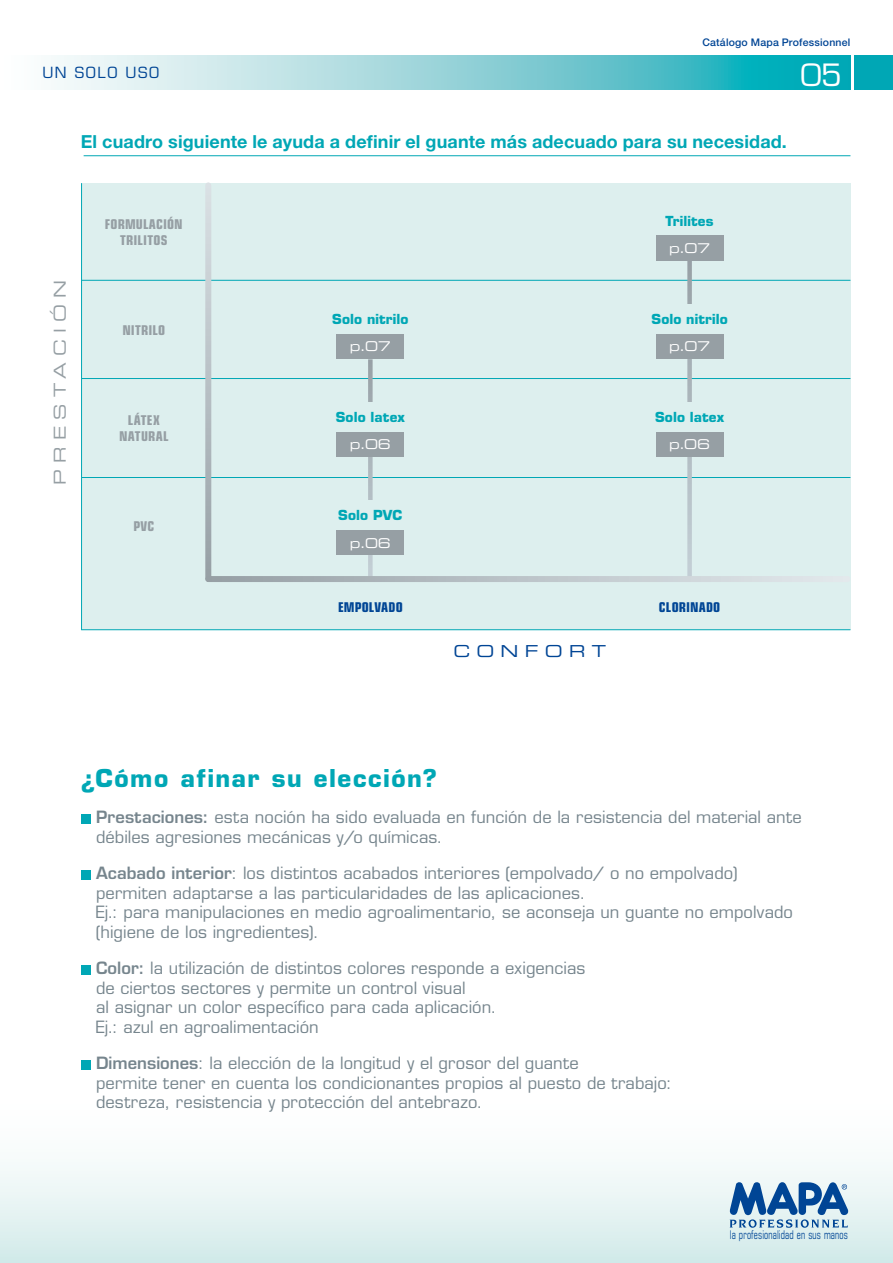
<style>
.page{position:relative;width:893px;height:1263px;background:#fff}
.page>*{position:absolute;margin:0;border:0;box-sizing:border-box;transform-origin:0 0}
.t1{font:30px "Eurostile LT Std";color:#fff}
.t2{font:700 24px "Eurostile LT Std";letter-spacing:.065em;color:#00a7b5}
.t3{font:700 18px "Helvetica Neue LT Std";letter-spacing:.005em;color:#00a7b5}
.t4{font:16.5px/19.5px "Eurostile LT Std";letter-spacing:.005em;color:#76858d}
.t5{font:16.5px "Eurostile LT Std Ex 2";letter-spacing:.375em;color:#969fa4}
.t6{font:16.5px "Eurostile LT Std Ex 2";letter-spacing:.38em;color:#004595}
.t7{font:15px "Eurostile LT Std";letter-spacing:.11em;color:#004595}
.t8{font:700 13.5px "Eurostile LT Std";letter-spacing:.01em;color:#00a7b5}
.t9{font:700 condensed 13.5px/16.2px "Eurostile LT Std";letter-spacing:.025em;color:#969fa4}
.t10{font:13.5px "Eurostile LT Std Ex 2";letter-spacing:-.02em;color:#fff}
.t11{font:700 condensed 13.5px "Eurostile LT Std";letter-spacing:.01em;color:#004595}
.t12{font:condensed 12px "Eurostile LT Std";letter-spacing:.02em;color:#004595;scale:.74 1}
.t13{font:500 10.5px "Helvetica Neue LT Std";letter-spacing:.02em;color:#004595}
.s1{font-weight:600}
</style>
<div class="page">
<div style="left:81px;top:183px;width:769px;height:446px;background:#ddefee"></div>
<svg style="left:54px;top:55px;width:796px;height:34px;background:#87d1d7"></svg>
<div style="left:855px;top:55px;width:38px;height:34px;background:#00a7b5"></div>
<div style="left:0;top:1090px;width:893px;height:173px;background:linear-gradient(to bottom,#fff,#d6eceb)"></div>
<div style="left:81px;top:814px;width:9px;height:9px;background:#00a7b5"></div>
<div style="left:81px;top:870px;width:9px;height:9px;background:#00a7b5"></div>
<div style="left:81px;top:965px;width:9px;height:9px;background:#00a7b5"></div>
<div style="left:81px;top:1060px;width:9px;height:9px;background:#00a7b5"></div>
<hr style="left:82px;top:477px;width:768px;height:1px;background:#00a7b5">
<hr style="left:82px;top:629px;width:768px;height:1px;background:#00a7b5">
<hr style="left:82px;top:280px;width:768px;height:1px;background:#00a7b5">
<hr style="left:82px;top:378px;width:768px;height:1px;background:#00a7b5">
<hr style="left:81px;top:183px;width:1px;height:447px;background:#00a7b5">
<svg style="left:368px;top:359px;width:5px;height:217px"></svg>
<svg style="left:687px;top:261px;width:5px;height:315px"></svg>
<div style="left:656px;top:235px;width:67px;height:26px;background:#969fa4"></div>
<svg style="left:205px;top:185px;width:6px;height:394px;background:#bac2c7"></svg>
<svg style="left:208px;top:576px;width:602px;height:6px;background:#bac2c7"></svg>
<div style="left:337px;top:530px;width:67px;height:25px;background:#969fa4"></div>
<div style="left:337px;top:431px;width:67px;height:26px;background:#969fa4"></div>
<div style="left:656px;top:431px;width:67px;height:26px;background:#969fa4"></div>
<div style="left:337px;top:333px;width:67px;height:26px;background:#969fa4"></div>
<div style="left:656px;top:333px;width:67px;height:26px;background:#969fa4"></div>
<div style="left:329px;top:500px;width:83px;height:30px;background:#ddefee"></div>
<div style="left:329px;top:402px;width:83px;height:30px;background:#ddefee"></div>
<div style="left:648px;top:402px;width:83px;height:30px;background:#ddefee"></div>
<div style="left:329px;top:304px;width:83px;height:30px;background:#ddefee"></div>
<div style="left:648px;top:304px;width:83px;height:30px;background:#ddefee"></div>
<hr style="left:84px;top:155px;width:766px;height:1px;background:#00a7b5">
<svg style="left:729px;top:1181px;width:121px;height:47px;background:#7ca3c7"></svg>
<p class="t7" style="left:43px;top:63px;width:118px">Un solo uso</p>
<p class="t13" style="left:702px;top:36px;width:150px">Catálogo Mapa Professionnel</p>
<p class="t1" style="left:801px;top:57px;width:43px">05</p>
<p class="t3" style="left:81px;top:131px;width:708px">El cuadro siguiente le ayuda a definir el guante más adecuado para su necesidad.</p>
<p class="t5" style="left:49px;top:485px;width:207px;rotate:-90deg">PRESTAC IÓN</p>
<p class="t9" style="left:120px;top:216px;width:62px;text-indent:47px">ÓN<br>TRILITOS</p>
<p class="t9" style="left:105px;top:216px;width:15px">FORM</p>
<p class="t9" style="left:136px;top:216px;width:14px">ULACI</p>
<p class="t9" style="left:122px;top:322px;width:26px">NITRILO</p>
<p class="t9" style="left:119px;top:412px;width:42px;text-indent:9px">LÁTEX<br>NATURAL</p>
<p class="t9" style="left:133px;top:518px;width:22px">PVC</p>
<p class="t8" style="left:666px;top:212px;width:50px">Trilites</p>
<p class="t10" style="left:669px;top:239px;width:42px">P.07</p>
<p class="t8" style="left:332px;top:311px;width:78px">Solo nitrilo</p>
<p class="t8" style="left:651px;top:311px;width:78px">Solo nitrilo</p>
<p class="t10" style="left:350px;top:337px;width:42px">P.07</p>
<p class="t10" style="left:669px;top:337px;width:42px">P.07</p>
<p class="t8" style="left:336px;top:409px;width:71px">Solo latex</p>
<p class="t8" style="left:655px;top:409px;width:71px">Solo latex</p>
<p class="t10" style="left:350px;top:435px;width:42px">P.06</p>
<p class="t10" style="left:669px;top:435px;width:42px">P.06</p>
<p class="t8" style="left:338px;top:507px;width:66px">Solo PVC</p>
<p class="t10" style="left:350px;top:533px;width:42px">P.06</p>
<p class="t11" style="left:338px;top:599px;width:66px">EMPOLVADO</p>
<p class="t11" style="left:659px;top:599px;width:63px">CLORINADO</p>
<p class="t6" style="left:453px;top:640px;width:154px">CONFORT</p>
<p class="t2" style="left:81px;top:763px;width:358px">¿Cómo afinar su elección?</p>
<p class="t4" style="left:96px;top:808px;width:707px"><span class="s1">Prestaciones:</span> esta noción ha sido evaluada en función de la resistencia del material ante débiles agresiones mecánicas y/o químicas.</p>
<p class="t4" style="left:96px;top:864px;width:699px"><span class="s1">Acabado interior</span>: los distintos acabados interiores (empolvado/ o no empolvado) permiten adaptarse a las particularidades de las aplicaciones.<br>Ej.: para manipulaciones en medio agroalimentario, se aconseja un guante no empolvado (higiene de los ingredientes).</p>
<p class="t4" style="left:96px;top:959px;width:491px"><span class="s1">Color:</span> la utilización de distintos colores responde a exigencias de ciertos sectores y permite un control visual<br>al asignar un color específico para cada aplicación.<br>Ej.: azul en agroalimentación</p>
<p class="t4" style="left:96px;top:1054px;width:577px"><span class="s1">Dimensiones</span>: la elección de la longitud y el grosor del guante<br>permite tener en cuenta los condicionantes propios al puesto de trabajo: destreza, resistencia y protección del antebrazo.</p>
<p class="t12" style="left:730px;top:1227px;width:161px">la profesionalidad en sus manos</p>
</div>
